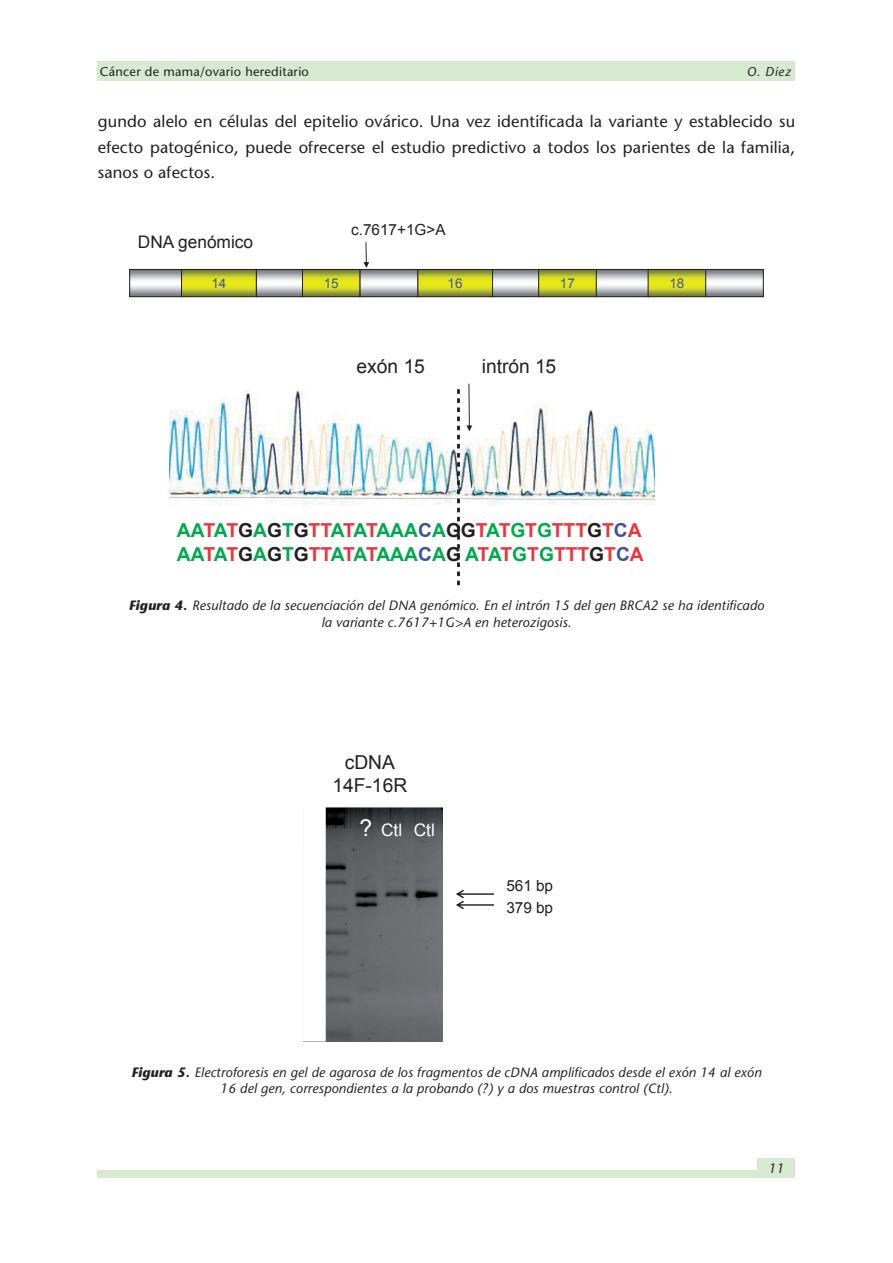
<style>
.page{position:relative;width:893px;height:1263px;background:#fff}
.page>*{position:absolute;margin:0;border:0;box-sizing:border-box;transform-origin:0 0}
.t1{font:700 19.2px/24.3px "Arial";color:#00a94d}
.t2{font:19.2px/23.1px "Arial";color:#231f20;text-align:center}
.t3{font:17.25px "Arial";color:#231f20}
.t4{font:17.25px "Arial";color:#fff}
.t5{font:16.5px/25.5px "Stone Sans";letter-spacing:.01em;color:#231f20;text-align:justify}
.t6{font:15.3px/21.8px "Arial";color:#231f20}
.t7{font:italic 13.5px/16.2px "Stone Sans";letter-spacing:.01em;color:#231f20;text-align:center}
.t8{font:13.5px "Arial";color:#4157a5}
.t9{font:12.75px "Stone Sans";letter-spacing:.02em;color:#231f20}
.t10{font:italic 12.75px "Stone Sans";color:#231f20}
.s1{color:#ee3339}
.s2{color:#231f20}
.s3{color:#414fa1}
.s4{font-weight:700}
.s5{font-size:23.1px}
</style>
<div class="page">
<div style="left:98px;top:62px;width:697px;height:19px;background:#d8e9d2"></div>
<div style="left:757px;top:1159px;width:38px;height:19px;background:#d8e9d2"></div>
<div style="left:98px;top:1170px;width:697px;height:8px;background:#d8e9d2"></div>
<img style="left:326px;top:807px;width:116px;height:234px">
<svg style="left:456px;top:890px;width:38px;height:19px"></svg>
<div style="left:303px;top:785px;width:23px;height:256px;background:#fff;border:1px solid #fff"></div>
<img style="left:170px;top:390px;width:484px;height:116px">
<svg style="left:363px;top:242px;width:6px;height:26px"></svg>
<img style="left:131px;top:271px;width:631px;height:24px">
<div style="left:596px;top:269px;width:53px;height:28px;border:1px solid #231f20"></div>
<div style="left:302px;top:269px;width:58px;height:28px;border:1px solid #231f20"></div>
<div style="left:181px;top:269px;width:76px;height:28px;border:1px solid #231f20"></div>
<div style="left:417px;top:269px;width:76px;height:28px;border:1px solid #231f20"></div>
<div style="left:256px;top:269px;width:47px;height:28px;border:1px solid #231f20"></div>
<div style="left:360px;top:269px;width:58px;height:28px;border:1px solid #231f20"></div>
<div style="left:492px;top:269px;width:47px;height:28px;border:1px solid #231f20"></div>
<div style="left:129px;top:269px;width:53px;height:28px;border:1px solid #231f20"></div>
<div style="left:538px;top:269px;width:59px;height:28px;border:1px solid #231f20"></div>
<div style="left:648px;top:269px;width:58px;height:28px;border:1px solid #231f20"></div>
<div style="left:705px;top:269px;width:59px;height:28px;border:1px solid #231f20"></div>
<svg style="left:466px;top:384px;width:6px;height:47px"></svg>
<svg style="left:457px;top:389px;width:3px;height:196px"></svg>
<p class="t9" style="left:100px;top:64px;width:210px">Cáncer de mama/ovario hereditario</p>
<p class="t10" style="left:747px;top:64px;width:46px">O. Diez</p>
<p class="t5" style="left:98px;top:109px;width:699px">gundo alelo en células del epitelio ovárico. Una vez identificada la variante y establecido su efecto patogénico, puede ofrecerse el estudio predictivo a todos los parientes de la familia, sanos o afectos.</p>
<p class="t3" style="left:138px;top:230px;width:117px">DNA genómico</p>
<p class="t6" style="left:351px;top:219px;width:96px">c.7617+1G&gt;A</p>
<p class="t8" style="left:211px;top:274px;width:16px">14</p>
<p class="t8" style="left:324px;top:274px;width:16px">15</p>
<p class="t8" style="left:448px;top:274px;width:16px">16</p>
<p class="t8" style="left:560px;top:274px;width:16px">17</p>
<p class="t8" style="left:669px;top:274px;width:16px">18</p>
<h1 class="t2" style="left:357px;top:355px;width:70px">exón 15</h1>
<h1 class="t2" style="left:482px;top:355px;width:76px">intrón 15</h1>
<h1 class="t1" style="left:177px;top:518px;width:468px">AA<span class="s1">T</span>A<span class="s1">T</span><span class="s2">G</span>A<span class="s2">G</span>T<span class="s2">G</span><span class="s1">TT</span>A<span class="s1">T</span>A<span class="s1">T</span>AAA<span class="s3">C</span>A<span class="s2">GG</span><span class="s1">T</span>A<span class="s1">T</span>G<span class="s1">T</span>G<span class="s1">TTT</span><span class="s2">G</span><span class="s1">T</span><span class="s3">C</span><span class="s1">A<br></span>AA<span class="s1">T</span>A<span class="s1">T</span><span class="s2">G</span>A<span class="s2">G</span>T<span class="s2">G</span><span class="s1">TT</span>A<span class="s1">T</span>A<span class="s1">T</span>AAA<span class="s3">C</span>A<span class="s2">G</span> A<span class="s1">T</span>A<span class="s1">T</span>G<span class="s1">T</span>G<span class="s1">TTT</span><span class="s2">G</span><span class="s1">T</span><span class="s3">C</span><span class="s1">A</span></h1>
<p class="t7" style="left:129px;top:598px;width:637px"><span class="s4">Figura 4.</span> Resultado de la secuenciación del DNA genómico. En el intrón 15 del gen BRCA2 se ha identificado la variante c.7617+1G&gt;A en heterozigosis.</p>
<h1 class="t2" style="left:332px;top:751px;width:76px">cDNA<br>14F-16R</h1>
<p class="t4" style="left:359px;top:818px;width:77px"><span class="s5">?</span> Ctl Ctl</p>
<p class="t6" style="left:506px;top:875px;width:48px">561 bp<br>379 bp</p>
<p class="t7" style="left:131px;top:1064px;width:632px"><span class="s4">Figura 5.</span> Electroforesis en gel de agarosa de los fragmentos de cDNA amplificados desde el exón 14 al exón<br>16 del gen, correspondientes a la probando (?) y a dos muestras control (Ctl).</p>
<p class="t7" style="left:769px;top:1161px;width:17px">11</p>
</div>
